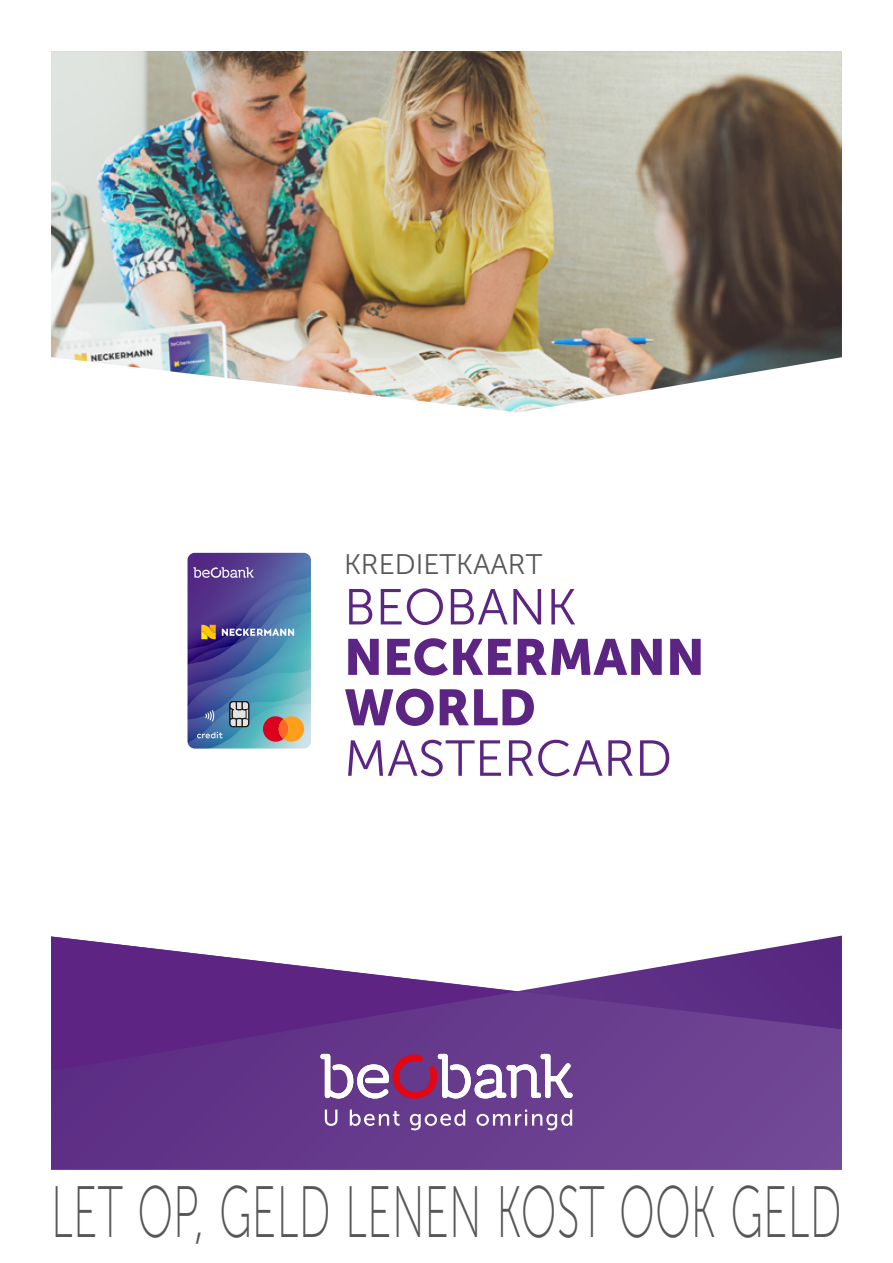
<style>
.page{position:relative;width:893px;height:1263px;background:#fff}
.page>*{position:absolute;margin:0;border:0;box-sizing:border-box;transform-origin:0 0}
.t1{font:72.75px "Museo Sans 100";color:#575756;scale:.6 1}
.t2{font:50.4px "Museo Sans 300";color:#5c2483}
.t3{font:50.4px "Museo Sans 900";color:#5c2483}
.t4{font:28.2px "Museo Sans 300";color:#575756}
</style>
<div class="page">
<svg style="left:51px;top:936px;width:791px;height:234px;background:#724a95"></svg>
<svg style="left:51px;top:936px;width:466px;height:135px;fill:#5d2483"></svg>
<svg style="left:325px;top:1109px;width:12px;height:17px"></svg>
<svg style="left:350px;top:1109px;width:50px;height:17px"></svg>
<svg style="left:410px;top:1109px;width:55px;height:21px"></svg>
<svg style="left:476px;top:1109px;width:96px;height:21px;background:#8b69a8"></svg>
<svg style="left:320px;top:1054px;width:253px;height:44px"></svg>
<svg style="left:188px;top:553px;width:123px;height:195px;background:#5e6f9f"></svg>
<img style="left:51px;top:51px;width:791px;height:361px">
<p class="t4" style="left:344px;top:549px;width:200px">KREDIETKAART</p>
<p class="t2" style="left:344px;top:580px;width:234px">BEOBANK</p>
<p class="t3" style="left:344px;top:629px;width:362px">NECKERMANN</p>
<p class="t3" style="left:344px;top:679px;width:193px">WORLD</p>
<p class="t2" style="left:344px;top:731px;width:330px">MASTERCARD</p>
<p class="t1" style="left:51px;top:1174px;width:1320px">LET OP, GELD LENEN KOST OOK GELD</p>
</div>
